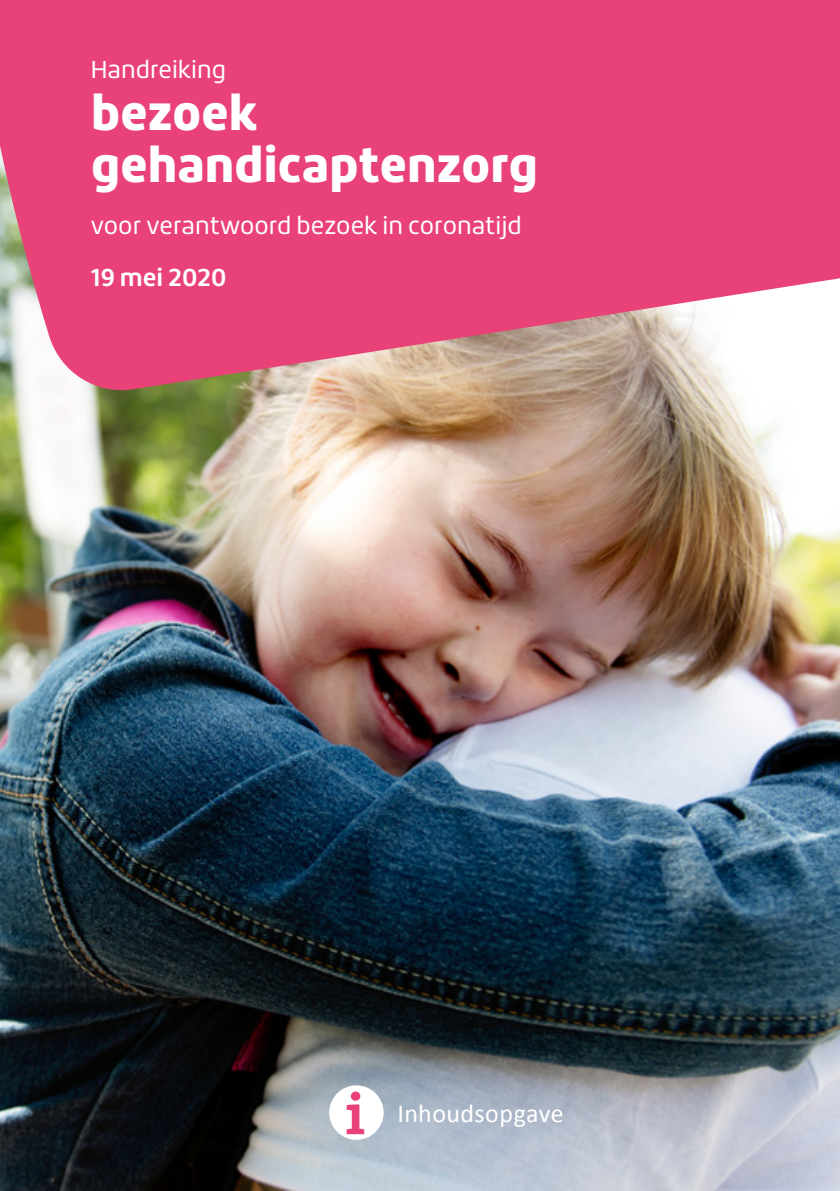
<style>
.page{position:relative;width:840px;height:1191px;background:#fff}
.page>*{position:absolute;margin:0;border:0;box-sizing:border-box;transform-origin:0 0}
.t1{font:700 59.6px "The Serif";color:#e94278}
.t2{font:900 48px/52px "Roihu";letter-spacing:-.01em;color:#fff}
.t3{font:26px "Calibri";letter-spacing:.015em;color:#fff}
.t4{font:24px "Roihu";color:#fff}
.t5{font:700 24px "Roihu";color:#fff}
</style>
<div class="page">
<img style="left:0;top:395px;width:839px;height:796px">
<svg style="left:0;top:0;width:839px;height:395px;background:#e65782"></svg>
<div style="left:329px;top:1085px;width:54px;height:54px;background:#fff;border-radius:50%"></div>
<p class="t4" style="left:91px;top:56px;width:137px">Handreiking</p>
<h2 class="t2" style="left:91px;top:87px;width:448px">bezoek gehandicaptenzorg</h2>
<p class="t4" style="left:91px;top:212px;width:432px">voor verantwoord bezoek in coronatijd</p>
<p class="t5" style="left:91px;top:264px;width:137px">19 mei 2020</p>
<h1 class="t1" style="left:345px;top:1064px;width:22px">i</h1>
<p class="t3" style="left:397px;top:1096px;width:168px">Inhoudsopgave</p>
</div>
